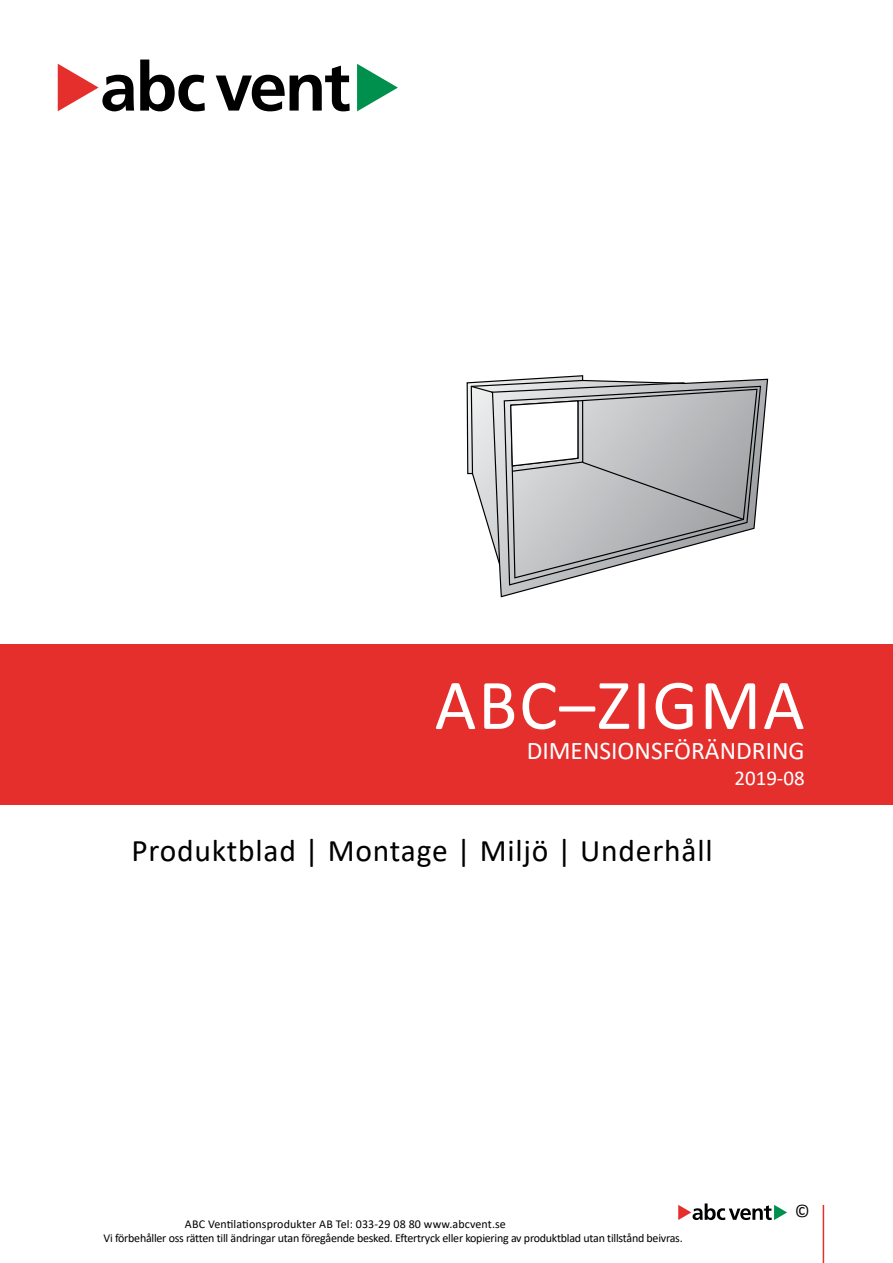
<style>
.page{position:relative;width:893px;height:1263px;background:#fff}
.page>*{position:absolute;margin:0;border:0;box-sizing:border-box;transform-origin:0 0}
.t1{font:72px "Calibri";letter-spacing:.025em;color:#fff}
.t2{font:31.5px "Calibri";letter-spacing:.025em;color:#000101}
.t3{font:25.5px "Calibri";color:#fff}
.t4{font:21px "Calibri";color:#fff}
.t5{font:18px "Calibri";color:#000}
.t6{font:12px "Calibri";letter-spacing:-.02em;color:#000}
.t7{font:12px "Calibri";letter-spacing:.01em;color:#000}
</style>
<div class="page">
<hr style="left:823px;top:1205px;width:1px;height:58px;background:#e42f2c">
<svg style="left:678px;top:1203px;width:109px;height:17px"></svg>
<svg style="left:140px;top:60px;width:65px;height:51px"></svg>
<svg style="left:216px;top:66px;width:134px;height:45px"></svg>
<svg style="left:58px;top:64px;width:76px;height:47px"></svg>
<svg style="left:357px;top:64px;width:41px;height:47px"></svg>
<div style="left:0;top:644px;width:893px;height:161px;background:#e42f2c"></div>
<svg style="left:466px;top:375px;width:303px;height:223px"></svg>
<svg style="left:470px;top:379px;width:275px;height:186px"></svg>
<svg style="left:503px;top:385px;width:259px;height:201px"></svg>
<h1 class="t1" style="left:435px;top:655px;width:372px">ABC–ZIGMA</h1>
<h3 class="t3" style="left:527px;top:733px;width:280px">DIMENSIONSFÖRÄNDRING</h3>
<h3 class="t4" style="left:734px;top:763px;width:72px">2019-08</h3>
<h2 class="t2" style="left:132px;top:829px;width:583px">Produktblad | Montage | Miljö | Underhåll</h2>
<p class="t7" style="left:185px;top:1215px;width:322px">ABC Ventilationsprodukter AB Tel: 033-29 08 80 www.abcvent.se</p>
<p class="t6" style="left:103px;top:1229px;width:581px">Vi förbehåller oss rätten till ändringar utan föregående besked. Eftertryck eller kopiering av produktblad utan tillstånd beivras.</p>
<h3 class="t5" style="left:795px;top:1198px;width:17px">©</h3>
</div>
